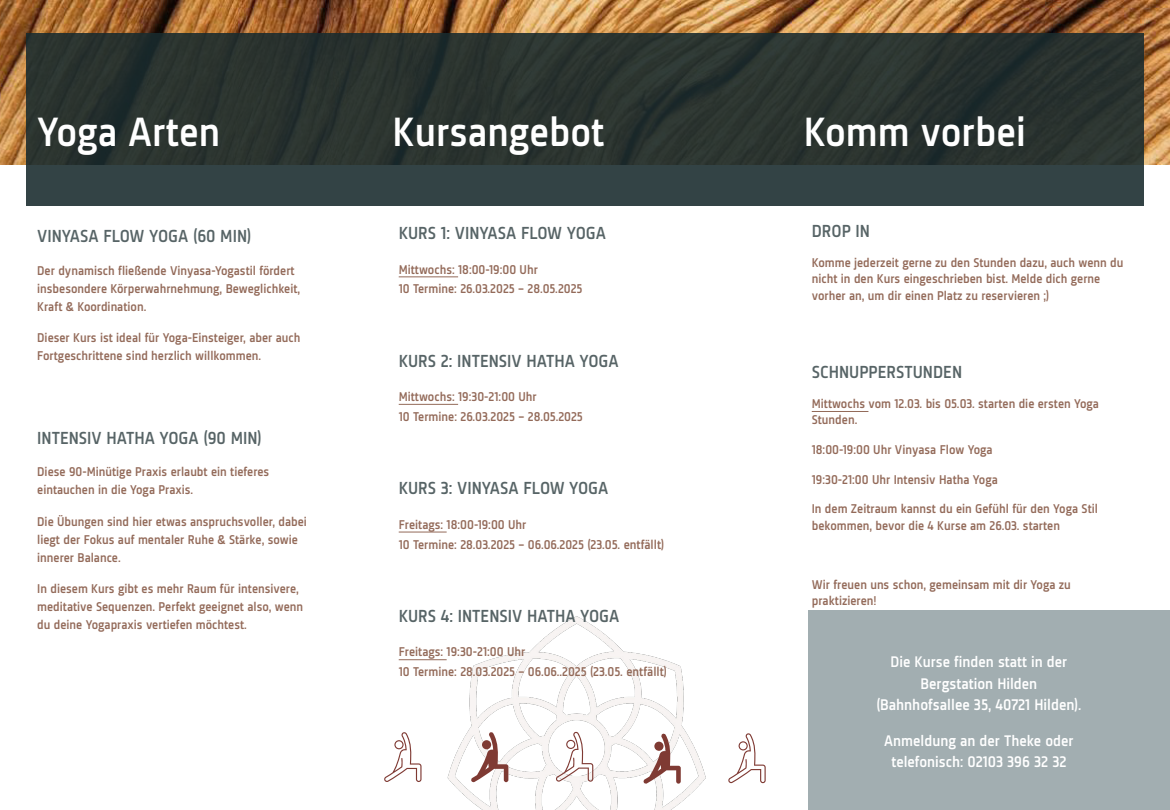
<style>
.page{position:relative;width:1170px;height:810px;background:#fff}
.page>*{position:absolute;margin:0;border:0;box-sizing:border-box;transform-origin:0 0}
.t1{font:700 42.15px "Sinews Sans Pro";color:#fff}
.t2{font:700 18px "Sinews Sans Pro";color:#576466}
.t3{font:700 15.9px/21.8px "Sinews Sans Pro";color:#fff;text-align:center}
.t4{font:700 15.75px/21.6px "Sinews Sans Pro";color:#fff;text-align:center}
.t5{font:700 13.2px/20px "Sinews Sans Pro";color:#936a59}
.t6{font:700 13.05px/18px "Sinews Sans Pro";color:#936a59}
.s1{font-size:13.05px}
.s2{font-size:13.2px}
.s3{font-size:15.75px}
.s4{font-size:15.9px}
</style>
<div class="page">
<div style="left:808px;top:610px;width:362px;height:200px;background:#a2aeb1"></div>
<img style="left:0;top:0;width:1170px;height:164px">
<svg style="left:26px;top:34px;width:1118px;height:172px;background:#2b3634"></svg>
<img style="left:442px;top:616px;width:264px;height:194px">
<svg style="left:471px;top:732px;width:37px;height:51px"></svg>
<div style="left:482px;top:740px;width:9px;height:9px;background:#7f3a33;border-radius:50%"></div>
<svg style="left:556px;top:731px;width:37px;height:51px"></svg>
<svg style="left:384px;top:732px;width:38px;height:50px"></svg>
<svg style="left:643px;top:733px;width:38px;height:51px"></svg>
<div style="left:654px;top:742px;width:10px;height:9px;background:#7f3a33;border-radius:50%"></div>
<svg style="left:728px;top:733px;width:38px;height:50px"></svg>
<hr style="left:399px;top:276px;width:59px;height:1px;background:#936a59">
<hr style="left:399px;top:404px;width:59px;height:1px;background:#936a59">
<hr style="left:399px;top:532px;width:48px;height:1px;background:#936a59">
<hr style="left:399px;top:659px;width:48px;height:1px;background:#936a59">
<hr style="left:812px;top:411px;width:56px;height:1px;background:#936a59">
<h1 class="t1" style="left:37px;top:109px;width:185px">Yoga Arten</h1>
<h1 class="t1" style="left:393px;top:109px;width:213px">Kursangebot</h1>
<h1 class="t1" style="left:804px;top:109px;width:224px">Komm vorbei</h1>
<h2 class="t2" style="left:37px;top:226px;width:216px">VINYASA FLOW YOGA (60 MIN)</h2>
<p class="t6" style="left:37px;top:262px;width:265px">Der dynamisch fließende Vinyasa-Yogastil fördert insbesondere Körperwahrnehmung, Beweglichkeit,<br>Kraft &amp; Koordination.</p>
<p class="t6" style="left:37px;top:329px;width:265px">Dieser Kurs ist ideal für Yoga-Einsteiger, aber auch<br>Fortgeschrittene sind herzlich willkommen.</p>
<h2 class="t2" style="left:37px;top:428px;width:226px">INTENSIV HATHA YOGA (90 MIN)</h2>
<p class="t6" style="left:37px;top:463px;width:234px">Diese 90-Minütige Praxis erlaubt ein tieferes eintauchen in die Yoga Praxis.</p>
<p class="t6" style="left:37px;top:513px;width:271px">Die Übungen sind hier etwas anspruchsvoller, dabei liegt der Fokus auf mentaler Ruhe &amp; Stärke, sowie innerer Balance.</p>
<p class="t6" style="left:37px;top:579px;width:268px">In diesem Kurs gibt es mehr Raum für intensivere, meditative Sequenzen. Perfekt geeignet also, wenn du deine Yogapraxis vertiefen möchtest.</p>
<h2 class="t2" style="left:399px;top:223px;width:209px">KURS 1: VINYASA FLOW YOGA</h2>
<p class="t5" style="left:399px;top:259px;width:141px"><span class="s1">Mittwochs:</span> 18:00-19:00 Uhr</p>
<p class="t6" style="left:399px;top:280px;width:185px">10 Termine: 26.03.2025 – 28.05.2025</p>
<h2 class="t2" style="left:399px;top:351px;width:222px">KURS 2: INTENSIV HATHA YOGA</h2>
<p class="t5" style="left:399px;top:387px;width:186px"><span class="s1">Mittwochs:</span> 19:30-21:00 Uhr<br>10 Termine: 26.03.2025 – 28.05.2025</p>
<h2 class="t2" style="left:399px;top:478px;width:211px">KURS 3: VINYASA FLOW YOGA</h2>
<p class="t5" style="left:399px;top:514px;width:129px"><span class="s1">Freitags:</span> 18:00-19:00 Uhr</p>
<p class="t6" style="left:399px;top:535px;width:267px">10 Termine: 28.03.2025 – 06.06.2025 <span class="s2">(23.05. entfällt)</span></p>
<h2 class="t2" style="left:399px;top:606px;width:222px">KURS 4: INTENSIV HATHA YOGA</h2>
<p class="t5" style="left:399px;top:642px;width:128px"><span class="s1">Freitags:</span> 19:30-21:00 Uhr</p>
<p class="t6" style="left:399px;top:663px;width:270px">10 Termine: 28.03.2025 – 06.06..2025 <span class="s2">(23.05. entfällt)</span></p>
<h2 class="t2" style="left:812px;top:221px;width:60px">DROP IN</h2>
<p class="t6" style="left:812px;top:254px;width:313px">Komme jederzeit gerne zu den Stunden dazu, auch <span class="s2">wenn du</span></p>
<p class="t5" style="left:812px;top:269px;width:290px">nicht in den Kurs eingeschrieben bist. <span class="s1">Melde dich gerne</span></p>
<p class="t6" style="left:812px;top:286px;width:239px">vorher an, um dir einen Platz zu reservieren ;)</p>
<h2 class="t2" style="left:812px;top:362px;width:152px">SCHNUPPERSTUNDEN</h2>
<p class="t6" style="left:812px;top:396px;width:289px;line-height:16.2px">Mittwochs vom 12.03. bis 05.03. starten die ersten Yoga<br>Stunden.</p>
<p class="t6" style="left:812px;top:441px;width:182px"><span class="s2">18:00-19:00 Uhr</span> Vinyasa Flow Yoga</p>
<p class="t6" style="left:812px;top:470px;width:188px"><span class="s2">19:30-21:00 Uhr</span> Intensiv Hatha Yoga</p>
<p class="t6" style="left:812px;top:501px;width:288px;line-height:16.2px">In dem Zeitraum kannst du ein Gefühl für den Yoga Stil bekommen, bevor die 4 Kurse am 26.03. starten</p>
<p class="t6" style="left:812px;top:576px;width:261px">Wir freuen uns schon, gemeinsam mit dir Yoga <span class="s2">zu</span></p>
<p class="t5" style="left:812px;top:591px;width:66px">praktizieren!</p>
<p class="t4" style="left:890px;top:651px;width:178px">Die Kurse finden statt in der</p>
<p class="t3" style="left:876px;top:673px;width:207px">Bergstation Hilden <span class="s3">(</span>Bahnhofsallee 35, 40721 Hilden<span class="s3">).</span></p>
<p class="t4" style="left:884px;top:730px;width:191px">Anmeldung an der Theke oder telefonisch: <span class="s4">02103 396 32 32</span></p>
</div>
